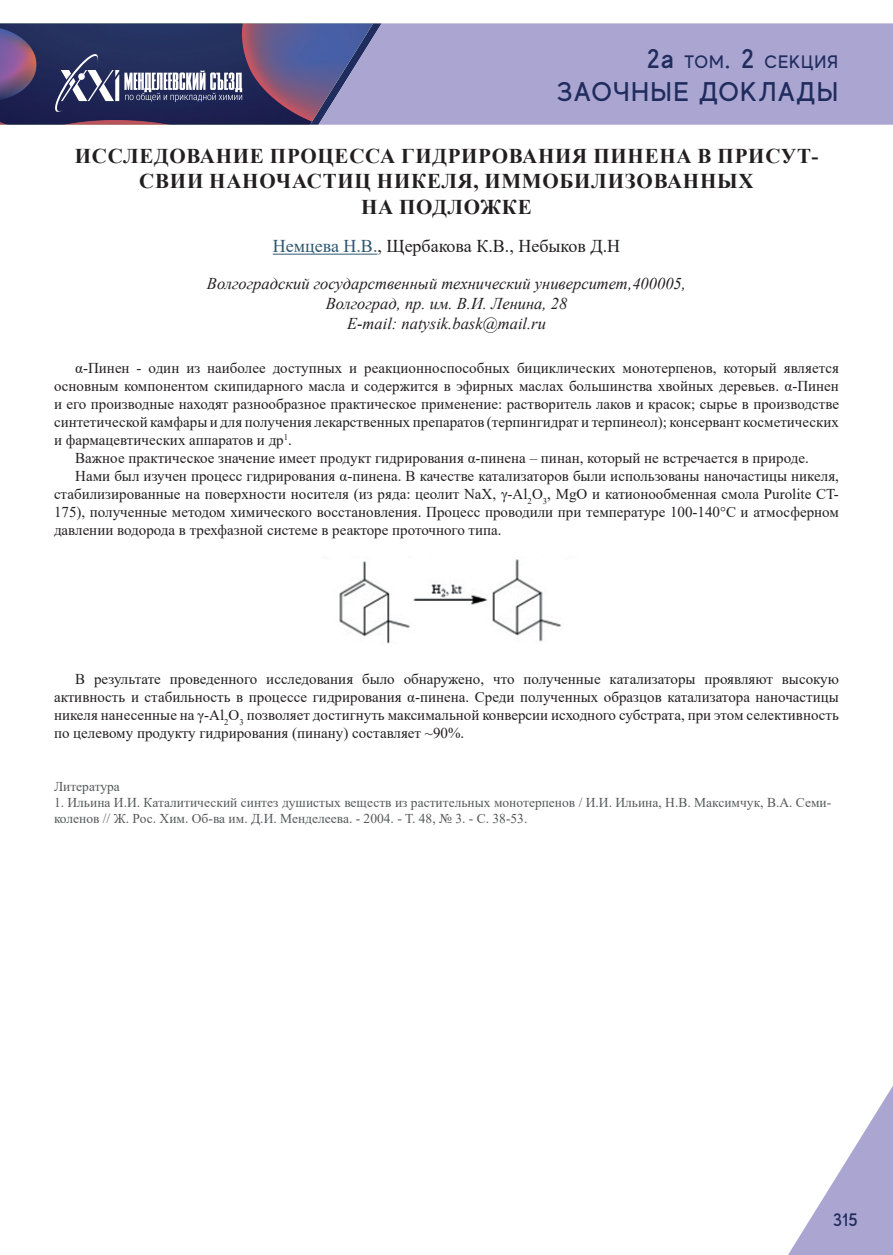
<style>
.page{position:relative;width:893px;height:1255px;background:#fff}
.page>*{position:absolute;margin:0;border:0;box-sizing:border-box;transform-origin:0 0}
.t1{font:500 27px "MADE Evolve Sans";letter-spacing:.05em;color:#1f2c5d}
.t2{font:700 21px/25.2px "Times New Roman";letter-spacing:.035em;color:#231f20;text-align:center}
.t3{font:18px "Times New Roman";color:#231f20}
.t4{font:500 18px "MADE Evolve Sans";letter-spacing:.05em;color:#1f2c5d}
.t5{font:italic 16.5px/19.8px "Times New Roman";color:#231f20;text-align:center}
.t6{font:15px/18px "Times New Roman";color:#231f20;text-align:justify}
.t7{font:13.5px/16.2px "Times New Roman";color:#57585a}
.s1{font-size:27px}
.s2{color:#2e576f}
</style>
<div class="page">
<div style="left:382px;top:23px;width:511px;height:102px;background:#aaa6d1"></div>
<svg style="left:788px;top:1086px;width:105px;height:168px"></svg>
<svg style="left:0;top:23px;width:382px;height:102px;background:#504f7b"></svg>
<hr style="left:273px;top:254px;width:104px;height:1px;background:#2e576f">
<img style="left:339px;top:559px;width:223px;height:85px">
<p class="t4" style="left:647px;top:51px;width:193px"><span class="s1">2а</span> ТОМ<span class="s1">. 2</span> СЕКЦИЯ</p>
<h1 class="t1" style="left:557px;top:74px;width:283px">ЗАОЧНЫЕ ДОКЛАДЫ</h1>
<h2 class="t2" style="left:75px;top:143px;width:745px">ИССЛЕДОВАНИЕ ПРОЦЕССА ГИДРИРОВАНИЯ ПИНЕНА В ПРИСУТ-<br>СВИИ НАНОЧАСТИЦ НИКЕЛЯ, ИММОБИЛИЗОВАННЫХ<br>НА ПОДЛОЖКЕ</h2>
<p class="t3" style="left:273px;top:233px;width:349px"><span class="s2">Немцева Н.В.</span>, Щербакова К.В., Небыков Д.Н</p>
<p class="t5" style="left:207px;top:273px;width:481px">Волгоградский государственный технический университет,400005,<br>Волгоград, пр. им. В.И. Ленина, 28<br>E-mail: natysik.bask@mail.ru</p>
<p class="t6" style="left:75px;top:358px;width:765px">α-Пинен - один из наиболее доступных и реакционноспособных бициклических монотерпенов, который является</p>
<p class="t6" style="left:54px;top:376px;width:786px">основным компонентом скипидарного масла и содержится в эфирных маслах большинства хвойных деревьев. α-Пинен</p>
<p class="t6" style="left:54px;top:394px;width:786px">и его производные находят разнообразное практическое применение: растворитель лаков и красок; сырье в производстве</p>
<p class="t6" style="left:54px;top:412px;width:786px">синтетической камфары и для получения лекарственных препаратов (терпингидрат и терпинеол); консервант косметических</p>
<p class="t6" style="left:54px;top:430px;width:239px">и фармацевтических аппаратов и др<sup>1</sup>.</p>
<p class="t6" style="left:75px;top:448px;width:735px">Важное практическое значение имеет продукт гидрирования α-пинена – пинан, который не встречается в природе.</p>
<p class="t6" style="left:75px;top:466px;width:765px">Нами был изучен процесс гидрирования α-пинена. В качестве катализаторов были использованы наночастицы никеля,</p>
<p class="t6" style="left:54px;top:484px;width:786px">стабилизированные на поверхности носителя (из ряда: цеолит NaX, γ-Al<sub>2</sub>O<sub>3</sub>, MgO и катионообменная смола Purolite CT-</p>
<p class="t6" style="left:54px;top:502px;width:786px">175), полученные методом химического восстановления. Процесс проводили при температуре 100-140°С и атмосферном</p>
<p class="t6" style="left:54px;top:520px;width:449px">давлении водорода в трехфазной системе в реакторе проточного типа.</p>
<p class="t6" style="left:54px;top:669px;width:786px;text-indent:21px">В результате проведенного исследования было обнаружено, что полученные катализаторы проявляют высокую активность и стабильность в процессе гидрирования α-пинена. Среди полученных образцов катализатора наночастицы никеля нанесенные на γ-Al<sub>2</sub>O<sub>3</sub> позволяет достигнуть максимальной конверсии исходного субстрата, при этом селективность по целевому продукту гидрирования (пинану) составляет ~90%.</p>
<p class="t7" style="left:54px;top:777px;width:67px">Литература</p>
<p class="t7" style="left:54px;top:793px;width:779px">1. Ильина И.И. Каталитический синтез душистых веществ из растительных монотерпенов / И.И. Ильина, Н.В. Максимчук, В.А. Семи&shy;коленов // Ж. Рос. Хим. Об-ва им. Д.И. Менделеева. - 2004. - Т. 48, № 3. - С. 38-53.</p>
<p class="t4" style="left:833px;top:1208px;width:26px">315</p>
</div>
